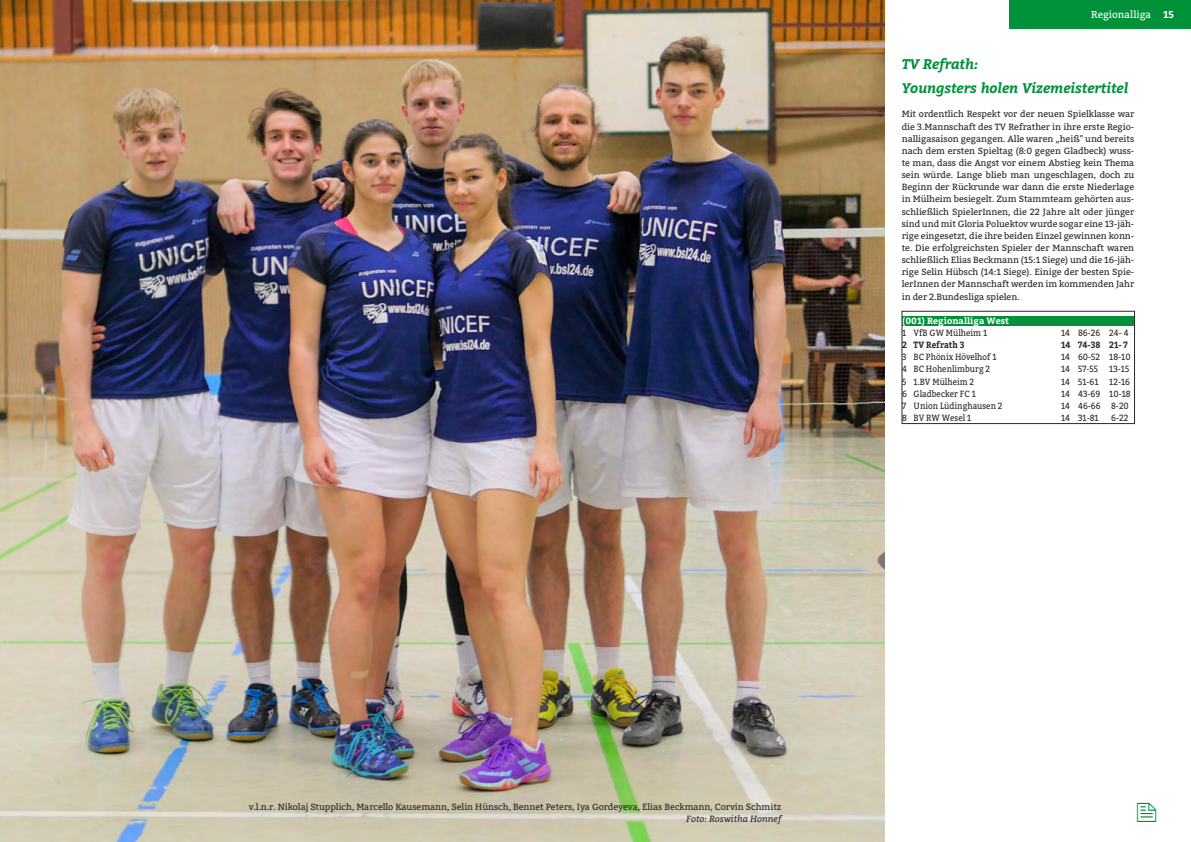
<style>
.page{position:relative;width:1191px;height:842px;background:#fff}
.page>*{position:absolute;margin:0;border:0;box-sizing:border-box;transform-origin:0 0}
.t1{font:italic 700 14px/24.3px "Bitter";letter-spacing:-.005em;color:#009139}
.t2{font:10px "Bitter";color:#fff}
.t3{font:9px/12.1px "Bitter";letter-spacing:-.005em;color:#282827;text-align:justify}
.t4{font:9px "Bitter";letter-spacing:-.005em;color:#282827;scale:.9 1}
.t5{font:700 9px "Bitter";color:#282827;scale:.9 1}
.t6{font:700 9px "Bitter";color:#fff}
.t7{font:italic 9px "Bitter";color:#282827}
.s1{font-weight:700}
</style>
<div class="page">
<img style="left:0;top:0;width:884px;height:842px">
<div style="left:902px;top:317px;width:232px;height:9px;background:#009139"></div>
<div style="left:901px;top:311px;width:233px;height:113px;border:1px solid #282827"></div>
<div style="left:1009px;top:0;width:182px;height:28px;background:#009139"></div>
<p class="t2" style="left:1091px;top:8px;width:84px">Regionalliga <span class="s1">15</span></p>
<h1 class="t1" style="left:901px;top:52px;width:228px">TV Refrath:<br>Youngsters holen Vizemeistertitel</h1>
<p class="t3" style="left:901px;top:108px;width:234px">Mit ordentlich Respekt vor der neuen Spielklasse war die 3.Mannschaft des TV Refrather in ihre erste Regio&shy;nalligasaison gegangen. Alle waren „heiß" und bereits nach dem ersten Spieltag (8:0 gegen Gladbeck) wuss&shy;te man, dass die Angst vor einem Abstieg kein Thema sein würde. Lange blieb man ungeschlagen, doch zu Beginn der Rückrunde war dann die erste Niederlage in Mülheim besiegelt. Zum Stammteam gehörten aus&shy;schließlich SpielerInnen, die 22 Jahre alt oder jünger sind und mit Gloria Poluektov wurde sogar eine 13-jäh&shy;rige eingesetzt, die ihre beiden Einzel gewinnen konn&shy;te. Die erfolgreichsten Spieler der Mannschaft waren schließlich Elias Beckmann (15:1 Siege) und die 16-jäh&shy;rige Selin Hübsch (14:1 Siege). Einige der besten Spie&shy;lerInnen der Mannschaft werden im kommenden Jahr in der 2.Bundesliga spielen.</p>
<p class="t6" style="left:902px;top:315px;width:108px">(001) Regionalliga West</p>
<p class="t4" style="left:902px;top:327px;width:96px">1 VfB GW Mülheim 1</p>
<p class="t4" style="left:1061px;top:327px;width:77px">14 86-26 24- 4</p>
<p class="t5" style="left:902px;top:339px;width:71px">2 TV Refrath 3</p>
<p class="t5" style="left:1061px;top:339px;width:76px">14 74-38 21- 7</p>
<p class="t4" style="left:902px;top:351px;width:106px">3 BC Phönix Hövelhof 1</p>
<p class="t4" style="left:1061px;top:351px;width:79px">14 60-52 18-10</p>
<p class="t4" style="left:902px;top:364px;width:99px">4 BC Hohenlimburg 2</p>
<p class="t4" style="left:1061px;top:364px;width:77px">14 57-55 13-15</p>
<p class="t4" style="left:902px;top:376px;width:81px">5 1.BV Mülheim 2</p>
<p class="t4" style="left:1061px;top:376px;width:78px">14 51-61 12-16</p>
<p class="t4" style="left:902px;top:388px;width:83px">6 Gladbecker FC 1</p>
<p class="t4" style="left:1061px;top:388px;width:79px">14 43-69 10-18</p>
<p class="t4" style="left:902px;top:400px;width:113px">7 Union Lüdinghausen 2</p>
<p class="t4" style="left:1061px;top:400px;width:77px">14 46-66 8-20</p>
<p class="t4" style="left:902px;top:412px;width:78px">8 BV RW Wesel 1</p>
<p class="t4" style="left:1061px;top:412px;width:43px">14 31-81</p>
<p class="t4" style="left:1111px;top:412px;width:21px">6-22</p>
<p class="t3" style="left:249px;top:800px;width:534px">v.l.n.r. Nikolaj Stupplich, Marcello Kausemann, Selin Hünsch, Bennet Peters, Iya Gordeyeva, Elias Beckmann, Corvin Schmitz</p>
<p class="t7" style="left:686px;top:813px;width:96px">Foto: Roswitha Honnef</p>
</div>
